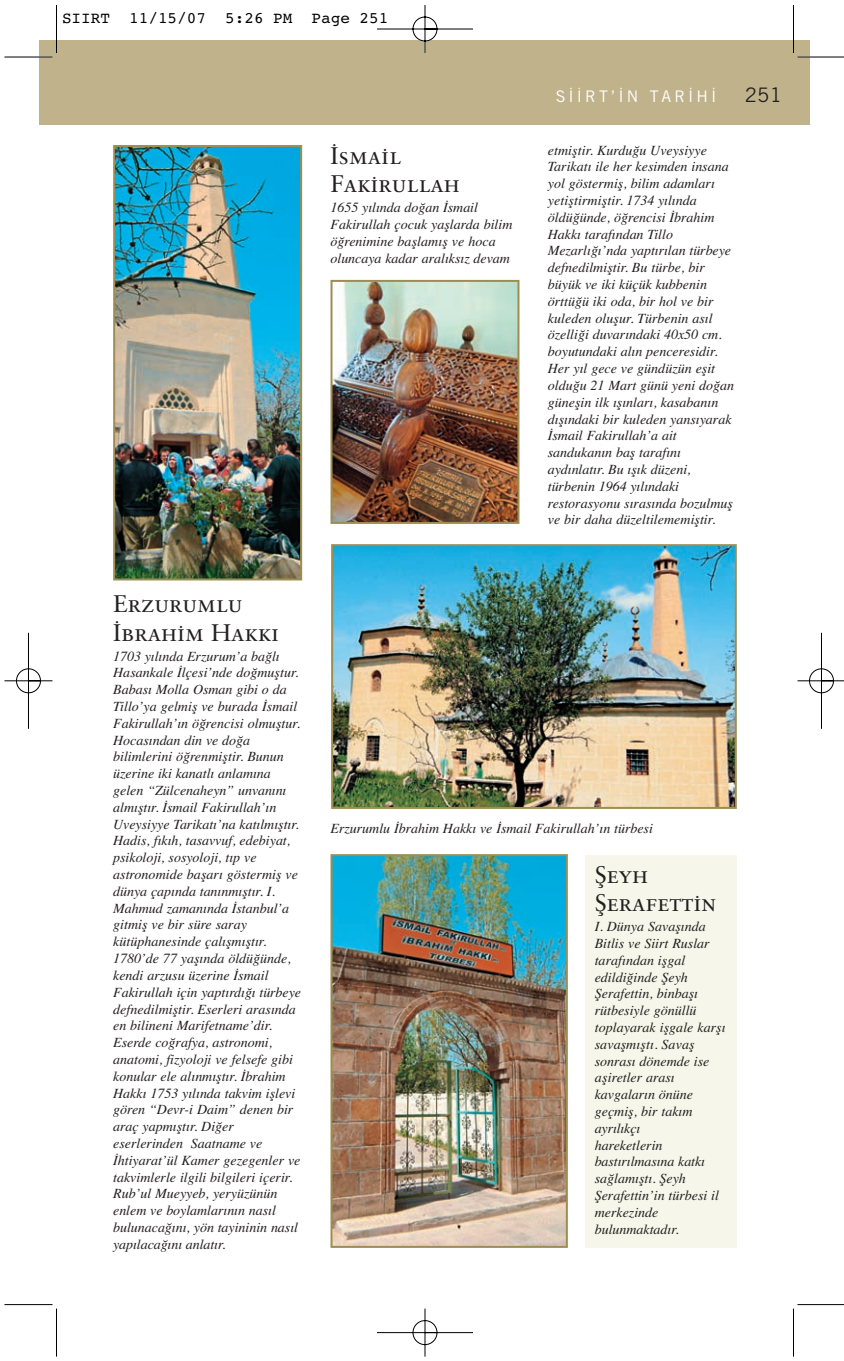
<style>
.page{position:relative;width:844px;height:1361px;background:#fff}
.page>*{position:absolute;margin:0;border:0;box-sizing:border-box;transform-origin:0 0}
.t1{font:24px/28.8px "Sabon Roman SC";color:#231f20}
.t2{font:20px "Trade Gothic";color:#231f20}
.t3{font:16px "Courier TU";color:#000}
.t4{font:16px "Trade Gothic";color:#fff}
.t5{font:italic 14px/16.8px "Times TU";color:#231f20}
</style>
<div class="page">
<img style="left:4px;top:5px;width:840px;height:1352px">
<p class="t3" style="left:62px;top:12px;width:328px">SIIRT 11/15/07 5:26 PM Page 251</p>
<h1 class="t1" style="left:331px;top:143px;width:131px">‹smail<br>Fakirullah</h1>
<p class="t5" style="left:331px;top:200px;width:184px">1655 yılında doğan İsmail<br>Fakirullah çocuk yaşlarda bilim öğrenimine başlamış ve hoca oluncaya kadar aralıksız devam</p>
<p class="t4" style="left:556px;top:90px;width:162px">S‹‹RT’‹N TAR‹H‹</p>
<h2 class="t2" style="left:745px;top:87px;width:39px">251</h2>
<p class="t5" style="left:548px;top:143px;width:188px">etmiştir. Kurduğu Uveysiyye<br>Tarikatı ile her kesimden insana yol göstermiş, bilim adamları yetiştirmiştir. 1734 yılında öldüğünde, öğrencisi İbrahim<br>Hakkı tarafından Tillo<br>Mezarlığı’nda yaptırılan türbeye defnedilmiştir. Bu türbe, bir büyük ve iki küçük kubbenin örttüğü iki oda, bir hol ve bir kuleden oluşur. Türbenin asıl özelliği duvarındaki 40x50 cm. boyutundaki alın penceresidir.<br>Her yıl gece ve gündüzün eşit olduğu 21 Mart günü yeni doğan güneşin ilk ışınları, kasabanın dışındaki bir kuleden yansıyarak<br>İsmail Fakirullah’a ait sandukanın baş tarafını aydınlatır. Bu ışık düzeni, türbenin 1964 yılındaki restorasyonu sırasında bozulmuş ve bir daha düzeltilememiştir.</p>
<h1 class="t1" style="left:113px;top:591px;width:167px">Erzurumlu ‹brahim Hakk›</h1>
<p class="t5" style="left:113px;top:649px;width:189px">1703 yılında Erzurum’a bağlı<br>Hasankale İlçesi’nde doğmuştur.<br>Babası Molla Osman gibi o da<br>Tillo’ya gelmiş ve burada İsmail<br>Fakirullah’ın öğrencisi olmuştur.<br>Hocasından din ve doğa bilimlerini öğrenmiştir. Bunun üzerine iki kanatlı anlamına gelen “Zülcenaheyn” unvanını almıştır. İsmail Fakirullah’ın<br>Uveysiyye Tarikatı’na katılmıştır.<br>Hadis, fıkıh, tasavvuf, edebiyat, psikoloji, sosyoloji, tıp ve astronomide başarı göstermiş ve dünya çapında tanınmıştır. I.<br>Mahmud zamanında İstanbul’a gitmiş ve bir süre saray kütüphanesinde çalışmıştır.<br>1780’de 77 yaşında öldüğünde, kendi arzusu üzerine İsmail<br>Fakirullah için yaptırdığı türbeye defnedilmiştir. Eserleri arasında en bilineni Marifetname’dir.<br>Eserde coğrafya, astronomi, anatomi, fizyoloji ve felsefe gibi konular ele alınmıştır. İbrahim<br>Hakkı 1753 yılında takvim işlevi gören “Devr-i Daim” denen bir araç yapmıştır. Diğer eserlerinden Saatname ve<br>İhtiyarat’ül Kamer gezegenler ve takvimlerle ilgili bilgileri içerir.<br>Rub’ul Mueyyeb, yeryüzünün enlem ve boylamlarının nasıl bulunacağını, yön tayininin nasıl yapılacağını anlatır.</p>
<p class="t5" style="left:331px;top:821px;width:324px">Erzurumlu İbrahim Hakkı ve İsmail Fakirullah’ın türbesi</p>
<h1 class="t1" style="left:595px;top:862px;width:123px">fieyh fierafettin</h1>
<p class="t5" style="left:595px;top:919px;width:132px">I. Dünya Savaşında<br>Bitlis ve Siirt Ruslar tarafından işgal edildiğinde Şeyh<br>Şerafettin, binbaşı rütbesiyle gönüllü toplayarak işgale karşı savaşmıştı. Savaş sonrası dönemde ise aşiretler arası kavgaların önüne geçmiş, bir takım ayrılıkçı<br>hareketlerin bastırılmasına katkı sağlamıştı. Şeyh<br>Şerafettin’in türbesi il merkezinde bulunmaktadır.</p>
</div>
